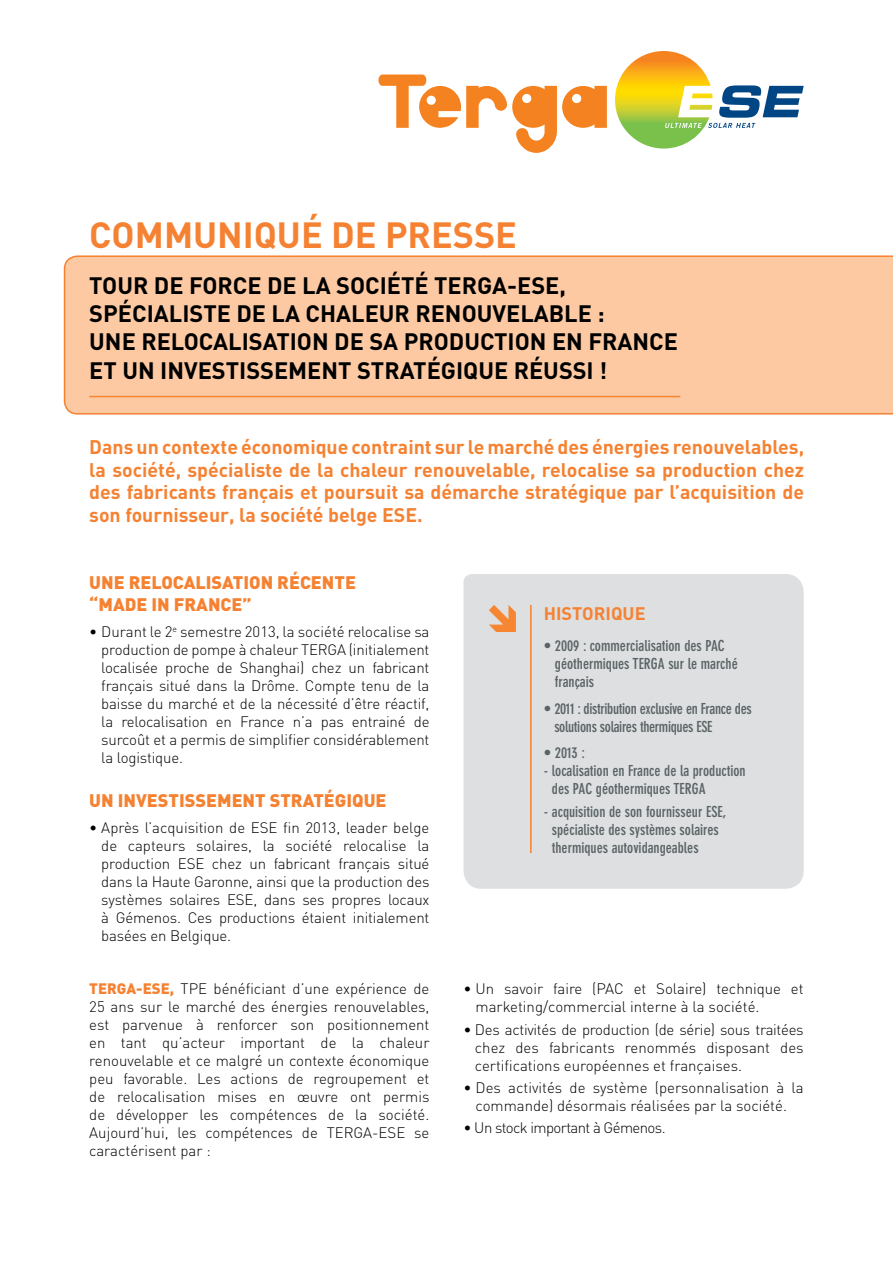
<style>
.page{position:relative;width:893px;height:1263px;background:#fff}
.page>*{position:absolute;margin:0;border:0;box-sizing:border-box;transform-origin:0 0}
.t1{font:700 36px "DIN";color:#f58232}
.t2{font:700 23.55px/28.2px "DIN";color:#000}
.t3{font:700 19.5px/22.5px "DIN";color:#f58232;text-align:justify}
.t4{font:900 18px/21.6px "DIN";color:#f58232}
.t5{font:700 18px "DIN";color:#f58232}
.t6{font:300 15px/18px "DIN";color:#000;text-align:justify}
.t7{font:700 condensed 15px/18px "DIN Neuzeit Grotesk";color:#5a6365}
.t8{font:700 condensed 15px/18px "DIN Neuzeit Grotesk";letter-spacing:-.02em;color:#5a6365}
.t9{font:300 15px "DIN";letter-spacing:-.04em;color:#000}
.t10{font:900 15px "DIN";color:#f58232}
.s1{font-weight:900;color:#f58232}
</style>
<div class="page">
<div style="left:64px;top:255px;width:829px;height:160px;background:#fcc9a2"></div>
<svg style="left:615px;top:51px;width:189px;height:98px"></svg>
<svg style="left:378px;top:75px;width:229px;height:78px"></svg>
<div style="left:463px;top:574px;width:341px;height:315px;background:#dddfe1"></div>
<hr style="left:89px;top:396px;width:591px;height:1px;background:#f68631">
<hr style="left:530px;top:605px;width:2px;height:248px;background:#f58232">
<svg style="left:489px;top:605px;width:27px;height:27px"></svg>
<h1 class="t1" style="left:89px;top:211px;width:429px">Communiqué de presse</h1>
<h2 class="t2" style="left:89px;top:270px;width:590px">Tour de force de la société TERGA-ESE, spécialiste de la Chaleur renouvelable :<br>une relocalisation de sa production en France et un investissement stratégique réussi !</h2>
<p class="t3" style="left:89px;top:435px;width:716px">Dans un contexte économique contraint sur le marché des énergies renouvelables, la société, spécialiste de la chaleur renouvelable, relocalise sa production chez des fabricants français et poursuit sa démarche stratégique par l’acquisition de son fournisseur, la société belge ESE.</p>
<p class="t4" style="left:89px;top:571px;width:268px">UNE RELOCALISATION RÉCENTE “MADE IN FRANCE”</p>
<p class="t6" style="left:101px;top:623px;width:330px;text-indent:-12px">• Durant le 2<sup>e</sup> semestre 2013, la société relocalise sa production de pompe à chaleur TERGA (initialement localisée proche de Shanghai) chez un fabricant français situé dans la Drôme. Compte tenu de la baisse du marché et de la nécessité d’être réactif, la relocalisation en France n’a pas entrainé de surcoût et a permis de simplifier considérablement la logistique.</p>
<p class="t4" style="left:89px;top:788px;width:299px">UN INVESTISSEMENT STRATÉGIQUE</p>
<p class="t6" style="left:101px;top:818px;width:330px;text-indent:-12px">• Après l’acquisition de ESE fin 2013, leader belge de capteurs solaires, la société relocalise la production ESE chez un fabricant français situé dans la Haute Garonne, ainsi que la production des systèmes solaires ESE, dans ses propres locaux à Gémenos. Ces productions étaient initialement basées en Belgique.</p>
<p class="t10" style="left:89px;top:978px;width:11px">TERGA</p>
<p class="t5" style="left:544px;top:602px;width:103px">H istorique</p>
<p class="t7" style="left:555px;top:637px;width:184px;text-indent:-11px">• 2009 : commercialisation des PAC géothermiques TERGA sur le marché français</p>
<p class="t8" style="left:554px;top:699px;width:199px;text-indent:-10px">• 2011 : distribution exclusive en France des solutions solaires thermiques ESE</p>
<p class="t7" style="left:544px;top:744px;width:43px">• 2013 :</p>
<p class="t7" style="left:552px;top:762px;width:195px;text-indent:-8px">- localisation en France de la production des PAC géothermiques TERGA</p>
<p class="t7" style="left:552px;top:802px;width:176px;text-indent:-8px">- acquisition de son fournisseur ESE, spécialiste des systèmes solaires thermiques autovidangeables</p>
<p class="t6" style="left:89px;top:979px;width:342px;text-indent:47px"><span class="s1">-ESE,</span> TPE bénéficiant d’une expérience de 25 ans sur le marché des énergies renouvelables, est parvenue à renforcer son positionnement en tant qu’acteur important de la chaleur renouvelable et ce malgré un contexte économique peu favorable. Les actions de regroupement et de relocalisation mises en œuvre ont permis de développer les compétences de la société.<br>Aujourd’hui, les compétences de TERGA-ESE se caractérisent par :</p>
<p class="t6" style="left:475px;top:980px;width:330px;text-indent:-12px">• Un savoir faire (PAC et Solaire) technique et marketing/commercial interne à la société.</p>
<p class="t6" style="left:475px;top:1020px;width:330px;text-indent:-11px">• Des activités de production (de série) sous traitées chez des fabricants renommés disposant des certifications européennes et françaises.</p>
<p class="t6" style="left:463px;top:1078px;width:342px;text-align:center">• Des activités de système (personnalisation à la commande) désormais réalisées par la société.</p>
<p class="t9" style="left:463px;top:1118px;width:204px">• Un stock important à Gémenos.</p>
</div>
